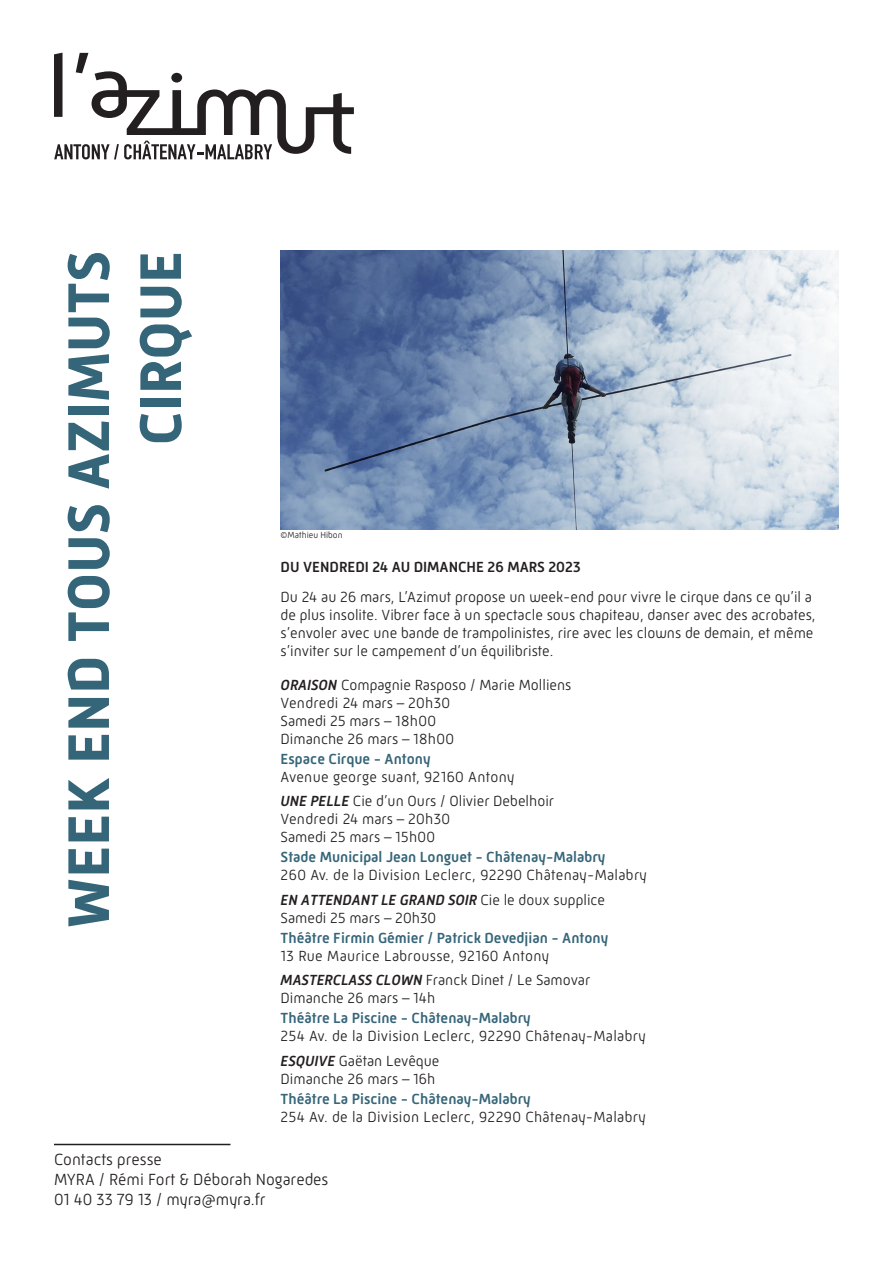
<style>
.page{position:relative;width:893px;height:1263px;background:#fff}
.page>*{position:absolute;margin:0;border:0;box-sizing:border-box;transform-origin:0 0}
.t1{font:700 60px/72px "Mic 32 New";color:#356578;text-align:right}
.t2{font:300 16.5px "Mic 32 New";color:#231f20}
.t3{font:300 15px/18px "Mic 32 New";color:#231f20}
.t4{font:300 15px "Mic 32 New";letter-spacing:.02em;color:#231f20}
.t5{font:500 15px "Mic 32 New";color:#356578}
.t6{font:500 15px "Mic 32 New";color:#231f20}
.t7{font:300 9px "Mic 32 New";color:#231f20}
.s1{font-weight:500;font-style:italic}
</style>
<div class="page">
<img style="left:281px;top:251px;width:558px;height:279px">
<svg style="left:54px;top:53px;width:300px;height:106px"></svg>
<hr style="left:54px;top:1144px;width:176px;height:1px;background:#231f20">
<p class="t1" style="left:53px;top:928px;width:679px;rotate:-90deg">WEEK END TOUS AZIMUTS<br>CIRQUE</p>
<p class="t7" style="left:281px;top:530px;width:63px">©Mathieu Hibon</p>
<p class="t6" style="left:281px;top:558px;width:302px">DU VENDREDI 24 AU DIMANCHE 26 MARS 2023</p>
<p class="t3" style="left:281px;top:588px;width:536px">Du 24 au 26 mars, L’Azimut propose un week-end pour vivre le cirque dans ce qu’il a de plus insolite. Vibrer face à un spectacle sous chapiteau, danser avec des acrobates, s’envoler avec une bande de trampolinistes, rire avec les clowns de demain, et même s’inviter sur le campement d’un équilibriste.</p>
<p class="t3" style="left:281px;top:676px;width:292px"><span class="s1">ORAISON</span> Compagnie Rasposo / Marie Molliens</p>
<p class="t4" style="left:281px;top:694px;width:171px">Vendredi 24 mars – 20h30</p>
<p class="t3" style="left:281px;top:712px;width:157px">Samedi 25 mars – 18h00</p>
<p class="t3" style="left:281px;top:730px;width:175px">Dimanche 26 mars – 18h00</p>
<p class="t5" style="left:281px;top:750px;width:151px">Espace Cirque - Antony</p>
<p class="t4" style="left:281px;top:768px;width:235px">Avenue george suant, 92160 Antony</p>
<p class="t3" style="left:281px;top:792px;width:275px"><span class="s1">UNE PELLE</span> Cie d’un Ours / Olivier Debelhoir<br>Vendredi 24 mars – 20h30</p>
<p class="t3" style="left:281px;top:828px;width:156px">Samedi 25 mars – 15h00</p>
<p class="t5" style="left:281px;top:849px;width:326px">Stade Municipal Jean Longuet - Châtenay-Malabry</p>
<p class="t4" style="left:281px;top:867px;width:368px">260 Av. de la Division Leclerc, 92290 Châtenay-Malabry</p>
<p class="t3" style="left:281px;top:891px;width:326px"><span class="s1">EN ATTENDANT LE GRAND SOIR</span> Cie le doux supplice<br>Samedi 25 mars – 20h30</p>
<p class="t5" style="left:281px;top:929px;width:329px">Théâtre Firmin Gémier / Patrick Devedjian - Antony</p>
<p class="t4" style="left:281px;top:947px;width:270px">13 Rue Maurice Labrousse, 92160 Antony</p>
<p class="t3" style="left:281px;top:971px;width:311px"><span class="s1">MASTERCLASS CLOWN</span> Franck Dinet / Le Samovar</p>
<p class="t3" style="left:281px;top:989px;width:156px">Dimanche 26 mars – 14h</p>
<p class="t5" style="left:281px;top:1010px;width:252px">Théâtre La Piscine - Châtenay-Malabry</p>
<p class="t4" style="left:281px;top:1028px;width:366px">254 Av. de la Division Leclerc, 92290 Châtenay-Malabry</p>
<p class="t3" style="left:281px;top:1052px;width:160px"><span class="s1">ESQUIVE</span> Gaëtan Levêque</p>
<p class="t3" style="left:281px;top:1070px;width:156px">Dimanche 26 mars – 16h</p>
<p class="t5" style="left:281px;top:1090px;width:252px">Théâtre La Piscine - Châtenay-Malabry</p>
<p class="t4" style="left:281px;top:1108px;width:366px">254 Av. de la Division Leclerc, 92290 Châtenay-Malabry</p>
<p class="t2" style="left:54px;top:1150px;width:109px">Contacts presse</p>
<p class="t2" style="left:54px;top:1170px;width:276px">MYRA / Rémi Fort &amp; Déborah Nogaredes</p>
<p class="t2" style="left:54px;top:1189px;width:213px">01 40 33 79 13 / myra@myra.fr</p>
</div>
